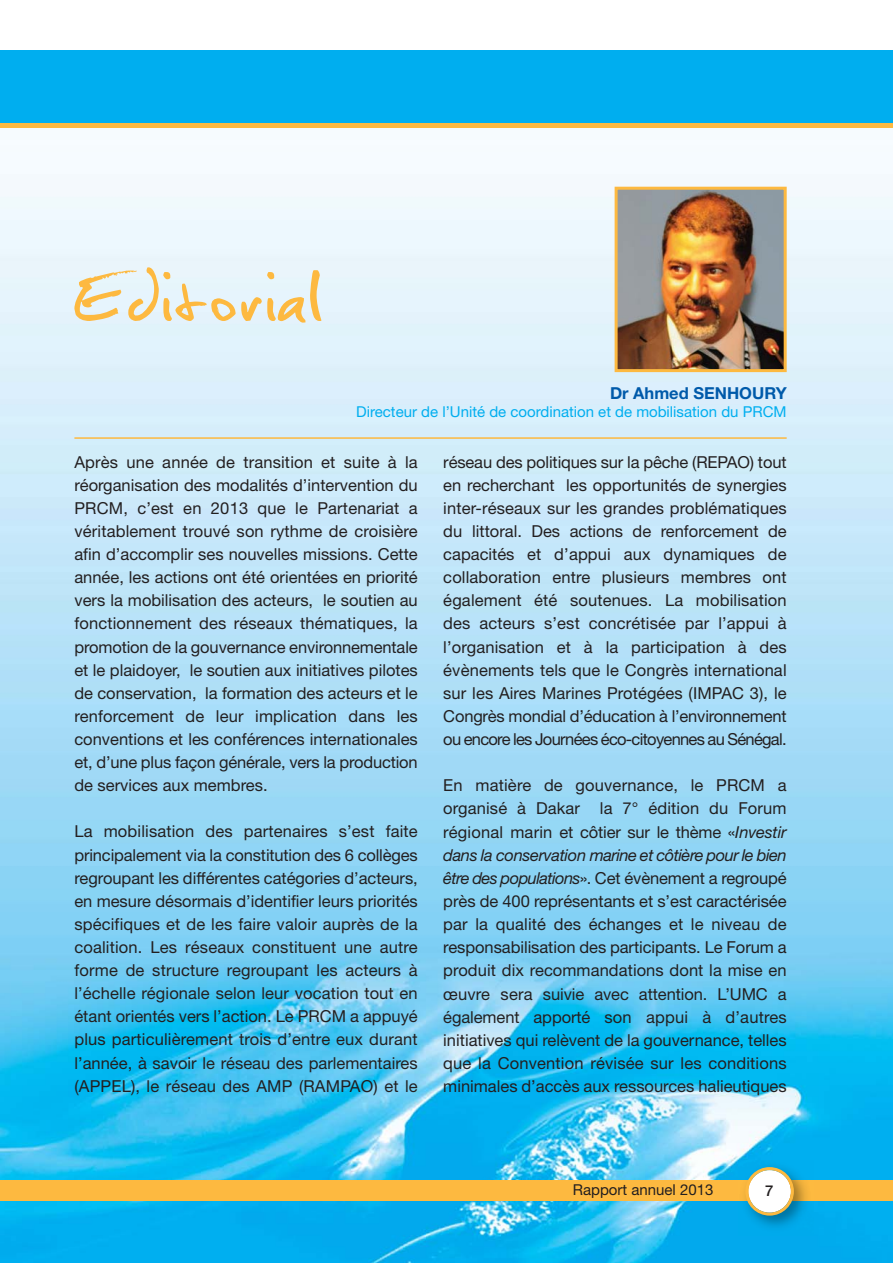
<style>
.page{position:relative;width:893px;height:1263px;background:#fff}
.page>*{position:absolute;margin:0;border:0;box-sizing:border-box;transform-origin:0 0}
.t1{font:94.5px "Christopherhand";letter-spacing:.05em;color:#fdb940}
.t2{font:16.5px/23.1px "Helvetica Neue";color:#231f20;text-align:justify}
.t3{font:700 16.5px "Helvetica Neue";color:#005aaa}
.t4{font:15px "Helvetica Neue";color:#00aeef}
.t5{font:15px "Helvetica Neue";color:#231f20}
.t6{font:500 15px "Helvetica Neue";color:#231f20}
.s1{font-style:italic}
</style>
<div class="page">
<img style="left:0;top:50px;width:893px;height:1213px">
<div style="left:0;top:55px;width:893px;height:73px;background:#fdb940"></div>
<div style="left:0;top:51px;width:893px;height:72px;background:#00aeef"></div>
<div style="left:0;top:1180px;width:893px;height:20px;background:#fdb940"></div>
<img style="left:738px;top:1160px;width:75px;height:75px">
<svg style="left:745px;top:1167px;width:49px;height:48px"></svg>
<hr style="left:0;top:51px;width:1px;height:72px;background:#fff200">
<img style="left:619px;top:191px;width:164px;height:177px">
<div style="left:615px;top:187px;width:172px;height:185px;border:3px solid #fdb940"></div>
<hr style="left:74px;top:437px;width:713px;height:2px;background:#fdb940">
<h1 class="t1" style="left:74px;top:233px;width:249px">Editorial</h1>
<p class="t3" style="left:610px;top:387px;width:178px">Dr Ahmed SENHOURY</p>
<p class="t4" style="left:356px;top:406px;width:432px">Directeur de l’Unité de coordination et de mobilisation du PRCM</p>
<p class="t2" style="left:74px;top:452px;width:345px">Après une année de transition et suite à la réorganisation des modalités d’intervention du PRCM, c’est en 2013 que le Partenariat a véritablement trouvé son rythme de croisière afin d’accomplir ses nouvelles missions. Cette année, les actions ont été orientées en priorité vers la mobilisation des acteurs, le soutien au fonctionnement des réseaux thématiques, la promotion de la gouvernance environnementale et le plaidoyer, le soutien aux initiatives pilotes de conservation, la formation des acteurs et le renforcement de leur implication dans les conventions et les conférences internationales et, d’une plus façon générale, vers la production de services aux membres.</p>
<p class="t2" style="left:74px;top:822px;width:345px">La mobilisation des partenaires s’est faite principalement via la constitution des 6 collèges regroupant les différentes catégories d’acteurs, en mesure désormais d’identifier leurs priorités spécifiques et de les faire valoir auprès de la coalition. Les réseaux constituent une autre forme de structure regroupant les acteurs à l’échelle régionale selon leur vocation tout en étant orientés vers l’action. Le PRCM a appuyé plus particulièrement trois d’entre eux durant l’année, à savoir le réseau des parlementaires (APPEL), le réseau des AMP (RAMPAO) et le</p>
<p class="t2" style="left:443px;top:452px;width:345px">réseau des politiques sur la pêche (REPAO) tout en recherchant les opportunités de synergies inter-réseaux sur les grandes problématiques du littoral. Des actions de renforcement de capacités et d’appui aux dynamiques de collaboration entre plusieurs membres ont également été soutenues. La mobilisation des acteurs s’est concrétisée par l’appui à l’organisation et à la participation à des évènements tels que le Congrès international sur les Aires Marines Protégées (IMPAC 3), le Congrès mondial d’éducation à l’environnement ou encore les Journées éco-citoyennes au Sénégal.</p>
<p class="t2" style="left:443px;top:775px;width:345px">En matière de gouvernance, le PRCM a organisé à Dakar la 7° édition du Forum régional marin et côtier sur le thème «<span class="s1">Investir dans la conservation marine et côtière pour le bien être des populations</span>». Cet évènement a regroupé près de 400 représentants et s’est caractérisée par la qualité des échanges et le niveau de responsabilisation des participants. Le Forum a produit dix recommandations dont la mise en œuvre sera suivie avec attention. L’UMC a également apporté son appui à d’autres initiatives qui relèvent de la gouvernance, telles que la Convention révisée sur les conditions minimales d’accès aux ressources halieutiques</p>
<p class="t5" style="left:573px;top:1185px;width:142px">Rapport annuel 2013</p>
<p class="t6" style="left:765px;top:1185px;width:10px">7</p>
</div>
